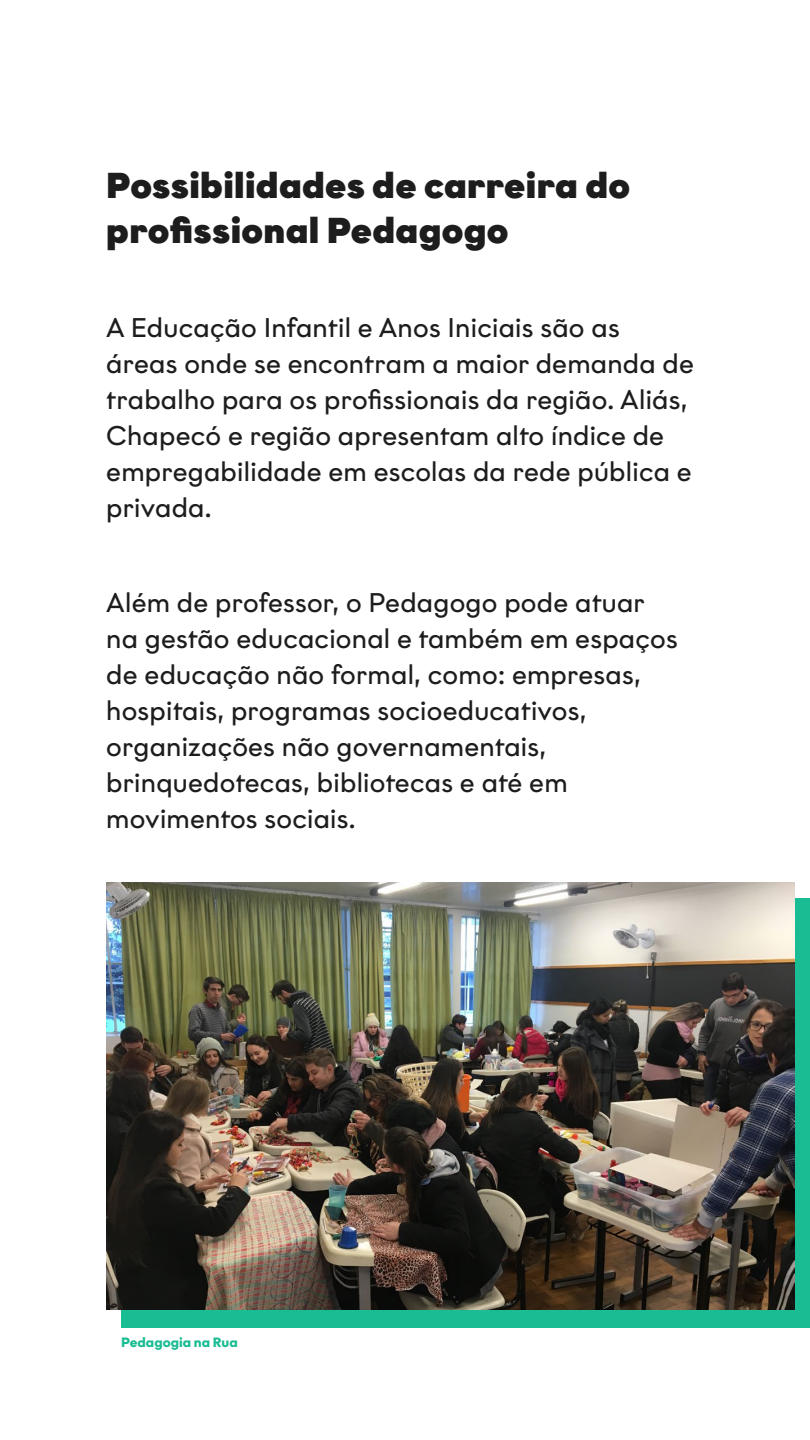
<style>
.page{position:relative;width:810px;height:1440px;background:#fff}
.page>*{position:absolute;margin:0;border:0;box-sizing:border-box;transform-origin:0 0}
.t1{font:900 36px/45px "Graphit";letter-spacing:.01em;color:#1d1d1d}
.t2{font:27px/36px "Graphit";letter-spacing:.01em;color:#1d1d1d}
.t3{font:700 13.5px "Graphit";color:#1abc93}
</style>
<div class="page">
<div style="left:121px;top:898px;width:689px;height:429px;background:#1abc93"></div>
<img style="left:106px;top:882px;width:689px;height:428px">
<h1 class="t1" style="left:106px;top:161px;width:525px">Possibilidades de carreira do profissional Pedagogo</h1>
<p class="t2" style="left:106px;top:309px;width:589px">A Educação Infantil e Anos Iniciais são as áreas onde se encontram a maior demanda de trabalho para os profissionais da região. Aliás, Chapecó e região apresentam alto índice de empregabilidade em escolas da rede pública e privada.</p>
<p class="t2" style="left:106px;top:584px;width:573px">Além de professor, o Pedagogo pode atuar na gestão educacional e também em espaços de educação não formal, como: empresas, hospitais, programas socioeducativos, organizações não governamentais, brinquedotecas, bibliotecas e até em movimentos sociais.</p>
<p class="t3" style="left:121px;top:1334px;width:118px">Pedagogia na Rua</p>
</div>
